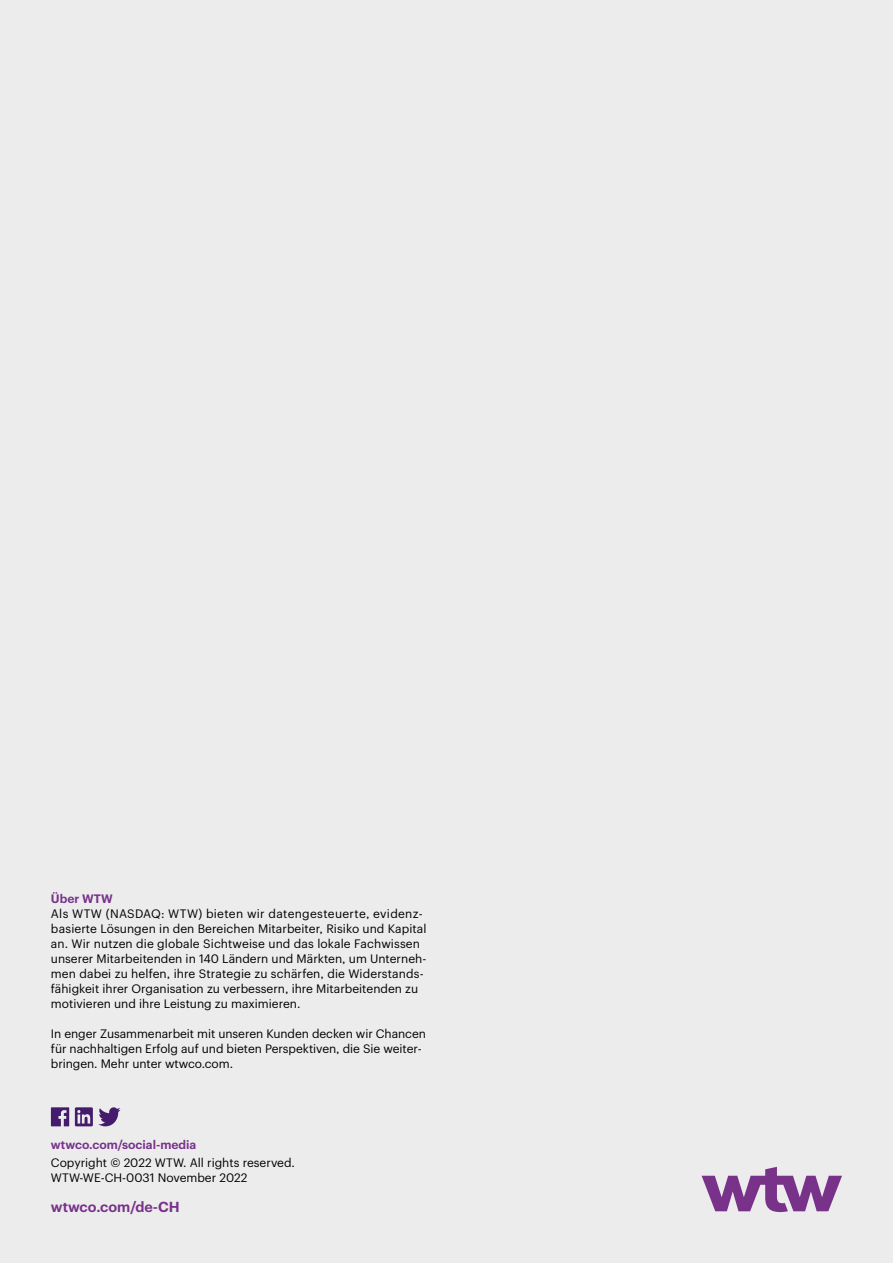
<style>
.page{position:relative;width:893px;height:1263px;background:#ececed}
.page>*{position:absolute;margin:0;border:0;box-sizing:border-box;transform-origin:0 0}
.t1{font:600 14.25px "Graphik";color:#78328a}
.t2{font:12px/15px "Graphik";color:#000}
.t3{font:600 12px "Graphik";color:#78328a}
</style>
<div class="page">
<svg style="left:51px;top:1107px;width:18px;height:19px"></svg>
<svg style="left:75px;top:1107px;width:45px;height:19px"></svg>
<svg style="left:702px;top:1167px;width:140px;height:45px"></svg>
<p class="t3" style="left:51px;top:889px;width:63px">Über WTW</p>
<p class="t2" style="left:51px;top:905px;width:377px">Als WTW (NASDAQ: WTW) bieten wir datengesteuerte, evidenz&shy;basierte Lösungen in den Bereichen Mitarbeiter, Risiko und Kapital an. Wir nutzen die globale Sichtweise und das lokale Fachwissen unserer Mitarbeitenden in 140 Ländern und Märkten, um Unterneh&shy;men dabei zu helfen, ihre Strategie zu schärfen, die Widerstands&shy;fähigkeit ihrer Organisation zu verbessern, ihre Mitarbeitenden zu motivieren und ihre Leistung zu maximieren.</p>
<p class="t2" style="left:51px;top:1025px;width:377px">In enger Zusammenarbeit mit unseren Kunden decken wir Chancen für nachhaltigen Erfolg auf und bieten Perspektiven, die Sie weiter&shy;bringen. Mehr unter wtwco.com.</p>
<p class="t3" style="left:51px;top:1135px;width:147px">wtwco.com/social-media</p>
<p class="t2" style="left:51px;top:1154px;width:246px">Copyright © 2022 WTW. All rights reserved.<br>WTW-WE-CH-0031 November 2022</p>
<p class="t1" style="left:51px;top:1196px;width:130px">wtwco.com/de-CH</p>
</div>
